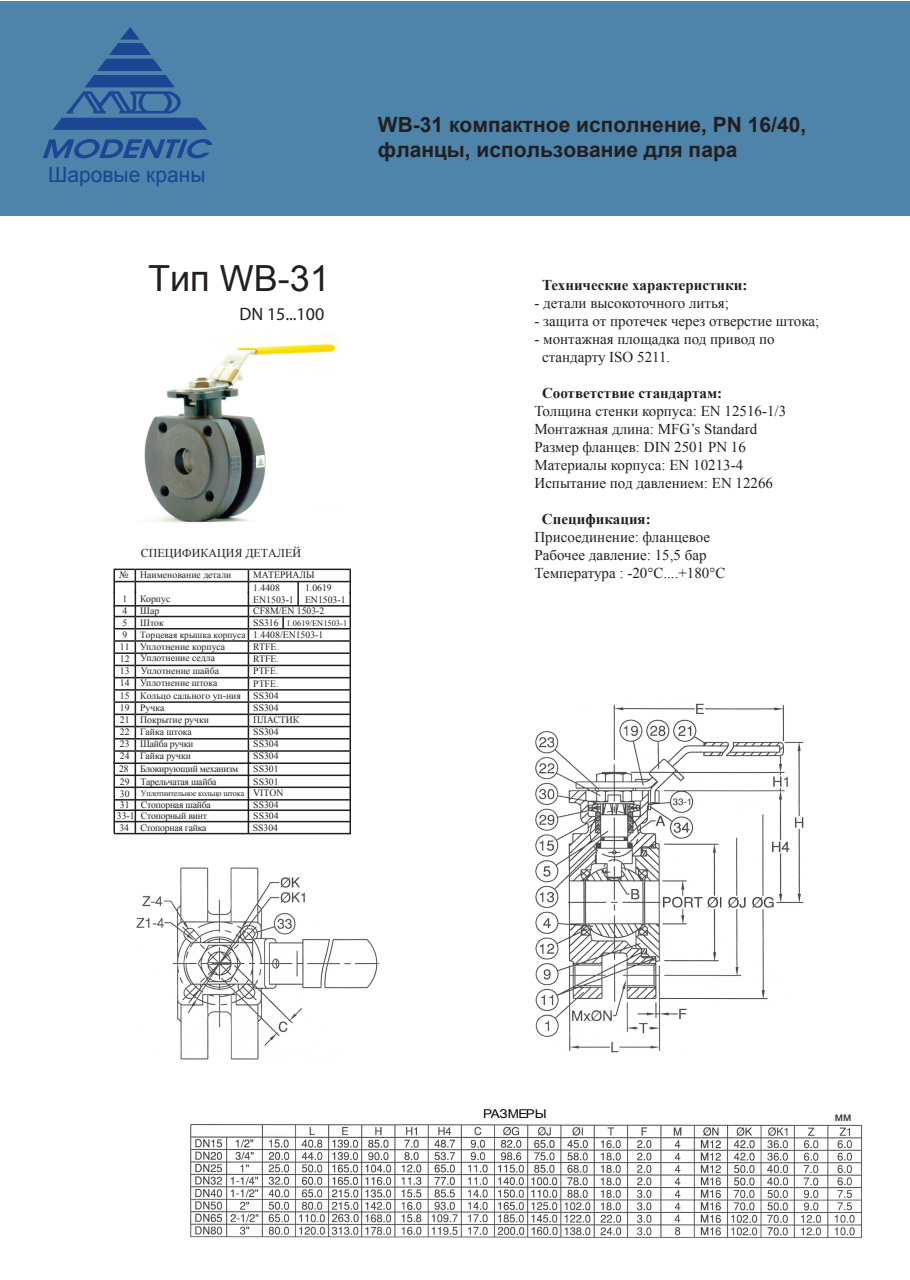
<style>
.page{position:relative;width:910px;height:1280px;background:#fff}
.page>*{position:absolute;margin:0;border:0;box-sizing:border-box;transform-origin:0 0}
.t1{font:36px "Arial";color:#231f20}
.t2{font:700 21px/25.2px "Arial";color:#231f20}
.t3{font:21px "Arial";color:#1c4492}
.t4{font:18px "Myriad";color:#231f20}
.t5{font:15px/18px "Times New Roman";color:#231f20}
.t6{font:700 15px "Times New Roman";color:#231f20}
.t7{font:12.15px "Arial";letter-spacing:-.025em;color:#040503;scale:1.11 1}
.t8{font:12.15px "Arial";color:#231f20}
.t9{font:12px "Times New Roman";color:#231f20}
.t10{font:9.75px/12px "Times New Roman";color:#231f20}
.t11{font:9.75px/10.8px "Times New Roman";letter-spacing:-.025em;color:#231f20}
.t12{font:9.3px "Times New Roman";color:#231f20}
.t13{font:8.4px "Times New Roman";color:#231f20}
.t14{font:8.25px "Times New Roman";letter-spacing:-.025em;color:#231f20}
.s1{font-size:9.75px}
</style>
<div class="page">
<div style="left:1px;top:1px;width:909px;height:215px;background:#4e83aa"></div>
<svg style="left:43px;top:139px;width:170px;height:20px"></svg>
<svg style="left:53px;top:27px;width:154px;height:103px"></svg>
<hr style="left:135px;top:569px;width:113px;height:1px;background:#231f20">
<hr style="left:248px;top:569px;width:103px;height:1px;background:#231f20">
<hr style="left:135px;top:581px;width:113px;height:1px;background:#231f20">
<hr style="left:248px;top:581px;width:103px;height:1px;background:#231f20">
<svg style="left:349px;top:570px;width:2px;height:21px"></svg>
<hr style="left:135px;top:605px;width:113px;height:1px;background:#231f20">
<hr style="left:248px;top:605px;width:103px;height:1px;background:#231f20">
<hr style="left:349px;top:591px;width:2px;height:25px;background:#231f20">
<hr style="left:135px;top:616px;width:113px;height:1px;background:#231f20">
<hr style="left:248px;top:616px;width:103px;height:1px;background:#231f20">
<hr style="left:135px;top:628px;width:113px;height:1px;background:#231f20">
<hr style="left:248px;top:628px;width:103px;height:1px;background:#231f20">
<hr style="left:135px;top:640px;width:113px;height:2px;background:#231f20">
<hr style="left:248px;top:640px;width:103px;height:2px;background:#231f20">
<hr style="left:135px;top:652px;width:113px;height:2px;background:#231f20">
<hr style="left:248px;top:652px;width:103px;height:2px;background:#231f20">
<svg style="left:282px;top:617px;width:2px;height:11px"></svg>
<hr style="left:135px;top:665px;width:113px;height:1px;background:#231f20">
<hr style="left:248px;top:665px;width:103px;height:1px;background:#231f20">
<hr style="left:135px;top:677px;width:113px;height:1px;background:#231f20">
<hr style="left:248px;top:677px;width:103px;height:1px;background:#231f20">
<hr style="left:135px;top:689px;width:113px;height:2px;background:#231f20">
<hr style="left:248px;top:689px;width:103px;height:2px;background:#231f20">
<hr style="left:135px;top:701px;width:113px;height:2px;background:#231f20">
<hr style="left:248px;top:701px;width:103px;height:2px;background:#231f20">
<hr style="left:135px;top:714px;width:113px;height:1px;background:#231f20">
<hr style="left:248px;top:714px;width:103px;height:1px;background:#231f20">
<hr style="left:135px;top:726px;width:113px;height:1px;background:#231f20">
<hr style="left:248px;top:726px;width:103px;height:1px;background:#231f20">
<hr style="left:135px;top:738px;width:113px;height:1px;background:#231f20">
<hr style="left:248px;top:738px;width:103px;height:1px;background:#231f20">
<hr style="left:135px;top:750px;width:113px;height:2px;background:#231f20">
<svg style="left:113px;top:569px;width:23px;height:193px"></svg>
<hr style="left:248px;top:750px;width:103px;height:2px;background:#231f20">
<svg style="left:248px;top:570px;width:1px;height:192px"></svg>
<hr style="left:114px;top:762px;width:137px;height:2px;background:#231f20">
<hr style="left:113px;top:762px;width:2px;height:72px;background:#231f20">
<hr style="left:114px;top:774px;width:237px;height:2px;background:#231f20">
<hr style="left:135px;top:762px;width:1px;height:72px;background:#231f20">
<hr style="left:248px;top:762px;width:103px;height:2px;background:#231f20">
<hr style="left:248px;top:762px;width:1px;height:72px;background:#231f20">
<hr style="left:349px;top:762px;width:2px;height:72px;background:#231f20">
<svg style="left:349px;top:617px;width:2px;height:146px"></svg>
<hr style="left:297px;top:582px;width:2px;height:24px;background:#231f20">
<hr style="left:114px;top:786px;width:237px;height:2px;background:#231f20">
<hr style="left:114px;top:799px;width:237px;height:1px;background:#231f20">
<hr style="left:114px;top:809px;width:237px;height:2px;background:#231f20">
<hr style="left:114px;top:833px;width:237px;height:1px;background:#231f20">
<hr style="left:114px;top:821px;width:237px;height:1px;background:#231f20">
<img style="left:144px;top:334px;width:195px;height:189px">
<img style="left:136px;top:867px;width:244px;height:193px">
<img style="left:535px;top:703px;width:269px;height:350px">
<img style="left:190px;top:1124px;width:673px;height:114px">
<h2 class="t3" style="left:48px;top:161px;width:159px">Шаровые краны</h2>
<h1 class="t1" style="left:148px;top:255px;width:183px">Тип WB-31</h1>
<h3 class="t4" style="left:239px;top:305px;width:86px">DN 15...100</h3>
<p class="t9" style="left:141px;top:545px;width:162px">СПЕЦИФИКАЦИЯ ДЕТАЛЕЙ</p>
<p class="t10" style="left:119px;top:568px;width:114px">№ Наименование детали</p>
<p class="t10" style="left:253px;top:568px;width:63px">МАТЕРИАЛЫ</p>
<p class="t10" style="left:122px;top:592px;width:6px">1</p>
<p class="t10" style="left:140px;top:592px;width:32px">Корпус</p>
<p class="t10" style="left:253px;top:582px;width:42px">1.4408<br>EN1503-1</p>
<p class="t10" style="left:122px;top:604px;width:6px">4</p>
<p class="t10" style="left:140px;top:604px;width:21px">Шар</p>
<p class="t10" style="left:253px;top:604px;width:73px">CF8M/EN 1503-2</p>
<p class="t10" style="left:122px;top:616px;width:6px">5</p>
<p class="t10" style="left:140px;top:616px;width:25px">Шток</p>
<p class="t10" style="left:253px;top:616px;width:27px">SS316</p>
<p class="t10" style="left:122px;top:628px;width:6px">9</p>
<p class="t12" style="left:140px;top:628px;width:185px">Торцевая крышка корпуса <span class="s1">1.4408/EN1503-1</span></p>
<p class="t10" style="left:120px;top:640px;width:107px">11 Уплотнение корпуса</p>
<p class="t10" style="left:253px;top:640px;width:27px">RTFE.</p>
<p class="t10" style="left:120px;top:652px;width:11px">12</p>
<p class="t10" style="left:200px;top:652px;width:6px">а</p>
<p class="t10" style="left:253px;top:652px;width:27px">RTFE.</p>
<p class="t10" style="left:120px;top:664px;width:99px">13<br>14 Уплотнение штока</p>
<p class="t10" style="left:305px;top:582px;width:42px">1.0619<br>EN1503-1</p>
<p class="t13" style="left:287px;top:617px;width:62px">1.0619/EN1503-1</p>
<p class="t10" style="left:140px;top:652px;width:80px;line-height:12.5px">Уплотнение седла<br>Уплотнение шайба</p>
<p class="t10" style="left:140px;top:702px;width:26px">Ручка</p>
<p class="t11" style="left:140px;top:738px;width:55px">Шайба ручки</p>
<p class="t11" style="left:140px;top:776px;width:77px">Тарельчатая шайба</p>
<p class="t10" style="left:253px;top:775px;width:27px">SS301</p>
<p class="t10" style="left:253px;top:664px;width:27px;line-height:12.6px">PTFE.<br>PTFE.</p>
<p class="t10" style="left:253px;top:676px;width:8px">R</p>
<p class="t10" style="left:120px;top:690px;width:123px">15 Кольцо сального уп-ния</p>
<p class="t10" style="left:253px;top:690px;width:27px">SS304</p>
<p class="t10" style="left:120px;top:702px;width:91px">19<br>21 Покрытие ручки</p>
<p class="t10" style="left:253px;top:714px;width:48px">ПЛАСТИК</p>
<p class="t10" style="left:120px;top:726px;width:73px">22 Гайка штока</p>
<p class="t10" style="left:253px;top:726px;width:27px">SS304</p>
<p class="t10" style="left:140px;top:750px;width:52px">Гайка ручки</p>
<p class="t10" style="left:253px;top:750px;width:27px">SS304</p>
<p class="t10" style="left:253px;top:702px;width:27px">SS304</p>
<p class="t10" style="left:120px;top:738px;width:11px">23<br>24</p>
<p class="t10" style="left:120px;top:775px;width:11px">29</p>
<p class="t10" style="left:253px;top:738px;width:27px">SS304</p>
<p class="t11" style="left:140px;top:763px;width:100px">Блокирующий механизм</p>
<p class="t10" style="left:253px;top:762px;width:27px">SS301</p>
<p class="t14" style="left:141px;top:788px;width:105px">Уплотнительное кольцо штока</p>
<p class="t11" style="left:141px;top:799px;width:71px">Стопорная шайба<br>Стопорный винт</p>
<p class="t10" style="left:253px;top:809px;width:27px">SS304</p>
<p class="t10" style="left:119px;top:762px;width:11px">28</p>
<p class="t10" style="left:117px;top:788px;width:19px;line-height:10.9px;text-align:center">30<br>31<br>33-1</p>
<p class="t11" style="left:119px;top:822px;width:89px">34 Стопорная гайка</p>
<p class="t10" style="left:253px;top:821px;width:27px">SS304</p>
<p class="t10" style="left:253px;top:787px;width:32px">VITON</p>
<p class="t10" style="left:253px;top:798px;width:27px">SS304</p>
<h2 class="t2" style="left:378px;top:113px;width:430px">WB-31 компактное исполнение, PN 16/40, фланцы, использование для пара</h2>
<h3 class="t6" style="left:542px;top:274px;width:207px">Технические характеристики:</h3>
<h3 class="t5" style="left:534px;top:294px;width:196px">- детали высокоточного литья;</h3>
<h3 class="t5" style="left:534px;top:312px;width:286px">- защита от протечек через отверстие штока;</h3>
<h3 class="t5" style="left:542px;top:330px;width:234px;text-indent:-7px">- монтажная площадка под привод по стандарту ISO 5211.</h3>
<h3 class="t6" style="left:542px;top:382px;width:182px">Соответствие стандартам:</h3>
<h3 class="t5" style="left:534px;top:402px;width:253px">Толщина стенки корпуса: EN 12516-1/3<br>Монтажная длина: MFG’s Standard Размер фланцев: DIN 2501 PN 16<br>Материалы корпуса: EN 10213-4<br>Испытание под давлением: EN 12266</h3>
<h3 class="t6" style="left:542px;top:508px;width:110px">Спецификация:</h3>
<h3 class="t5" style="left:534px;top:528px;width:192px">Присоединение: фланцевое<br>Рабочее давление: 15,5 бар<br>Температура : -20°С....+180°С</h3>
<p class="t7" style="left:483px;top:1106px;width:59px">РАЗМЕРЫ</p>
<p class="t8" style="left:835px;top:1109px;width:18px">мм</p>
</div>
